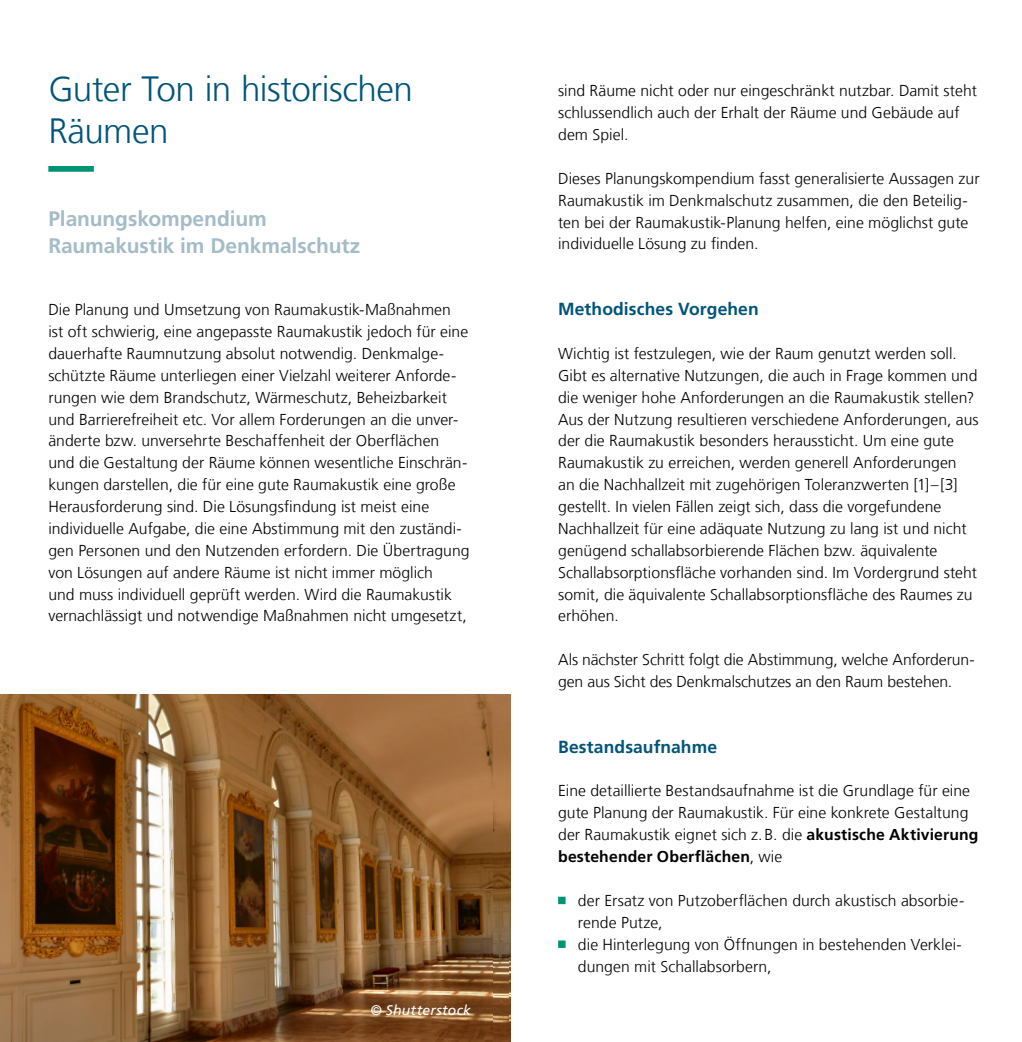
<style>
.page{position:relative;width:1022px;height:1042px;background:#fff}
.page>*{position:absolute;margin:0;border:0;box-sizing:border-box;transform-origin:0 0}
.t1{font:300 35px/42px "Frutiger LT Com";letter-spacing:-.015em;color:#00547a}
.t2{font:700 21px/27.3px "Frutiger LT Com";letter-spacing:-.005em;color:#a4bcc8}
.t3{font:700 17.5px "Frutiger LT Com";letter-spacing:.005em;color:#00547a}
.t4{font:300 15.75px/21.9px "Frutiger LT Com";letter-spacing:.005em;color:#000}
.t5{font:italic 14px "Frutiger LT Com";letter-spacing:.015em;color:#fff}
.s1{font-weight:700}
</style>
<div class="page">
<img style="left:0;top:694px;width:511px;height:348px">
<svg style="left:48px;top:166px;width:46px;height:6px"></svg>
<img style="left:494px;top:694px;width:14px;height:348px">
<svg style="left:558px;top:896px;width:8px;height:8px"></svg>
<svg style="left:558px;top:940px;width:8px;height:8px"></svg>
<h1 class="t1" style="left:48px;top:68px;width:366px">Guter Ton in historischen<br>Räumen</h1>
<h2 class="t2" style="left:48px;top:205px;width:313px">Planungskompendium<br>Raumakustik im Denkmalschutz</h2>
<p class="t4" style="left:48px;top:299px;width:423px">Die Planung und Umsetzung von Raumakustik-Maßnahmen ist oft schwierig, eine angepasste Raumakustik jedoch für eine dauerhafte Raumnutzung absolut notwendig. Denkmalge&shy;schützte Räume unterliegen einer Vielzahl weiterer Anforde&shy;rungen wie dem Brandschutz, Wärmeschutz, Beheizbarkeit und Barrierefreiheit etc. Vor allem Forderungen an die unver&shy;änderte bzw. unversehrte Beschaffenheit der Oberflächen und die Gestaltung der Räume können wesentliche Einschrän&shy;kungen darstellen, die für eine gute Raumakustik eine große Herausforderung sind. Die Lösungsfindung ist meist eine individuelle Aufgabe, die eine Abstimmung mit den zuständi&shy;gen Personen und den Nutzenden erfordern. Die Übertragung von Lösungen auf andere Räume ist nicht immer möglich<br>und muss individuell geprüft werden. Wird die Raumakustik vernachlässigt und notwendige Maßnahmen nicht umgesetzt,</p>
<p class="t5" style="left:360px;top:1002px;width:102px">© Shutterstock</p>
<p class="t5" style="left:371px;top:1002px;width:102px">© Shutterstock</p>
<p class="t4" style="left:558px;top:80px;width:420px">sind Räume nicht oder nur eingeschränkt nutzbar. Damit steht schlussendlich auch der Erhalt der Räume und Gebäude auf dem Spiel.</p>
<p class="t4" style="left:558px;top:168px;width:423px">Dieses Planungskompendium fasst generalisierte Aussagen zur Raumakustik im Denkmalschutz zusammen, die den Beteilig&shy;ten bei der Raumakustik-Planung helfen, eine möglichst gute individuelle Lösung zu finden.</p>
<p class="t3" style="left:558px;top:299px;width:202px">Methodisches Vorgehen</p>
<p class="t4" style="left:558px;top:343px;width:422px">Wichtig ist festzulegen, wie der Raum genutzt werden soll.<br>Gibt es alternative Nutzungen, die auch in Frage kommen und die weniger hohe Anforderungen an die Raumakustik stellen?<br>Aus der Nutzung resultieren verschiedene Anforderungen, aus der die Raumakustik besonders heraussticht. Um eine gute Raumakustik zu erreichen, werden generell Anforderungen<br>an die Nachhallzeit mit zugehörigen Toleranzwerten [1]–[3] gestellt. In vielen Fällen zeigt sich, dass die vorgefundene Nachhallzeit für eine adäquate Nutzung zu lang ist und nicht genügend schallabsorbierende Flächen bzw. äquivalente Schallabsorptionsfläche vorhanden sind. Im Vordergrund steht somit, die äquivalente Schallabsorptionsfläche des Raumes zu erhöhen.</p>
<p class="t4" style="left:558px;top:649px;width:418px">Als nächster Schritt folgt die Abstimmung, welche Anforderun&shy;gen aus Sicht des Denkmalschutzes an den Raum bestehen.</p>
<p class="t3" style="left:558px;top:736px;width:160px">Bestandsaufnahme</p>
<p class="t4" style="left:558px;top:780px;width:422px">Eine detaillierte Bestandsaufnahme ist die Grundlage für eine gute Planung der Raumakustik. Für eine konkrete Gestaltung der Raumakustik eignet sich z. B. die <span class="s1">akustische Aktivierung bestehender Oberflächen</span>, wie</p>
<p class="t4" style="left:578px;top:889px;width:388px">der Ersatz von Putzoberflächen durch akustisch absorbie&shy;rende Putze,<br>die Hinterlegung von Öffnungen in bestehenden Verklei&shy;dungen mit Schallabsorbern,</p>
</div>
